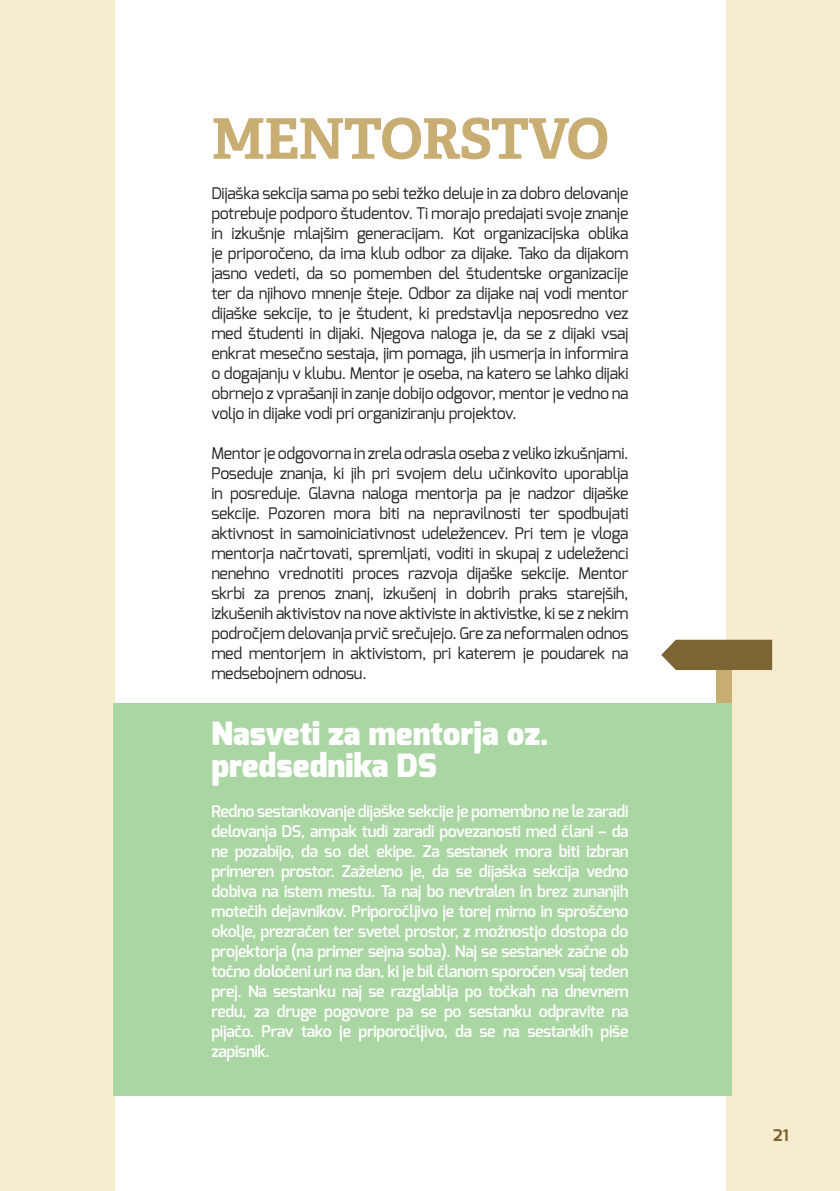
<style>
.page{position:relative;width:840px;height:1191px;background:#fff}
.page>*{position:absolute;margin:0;border:0;box-sizing:border-box;transform-origin:0 0}
.t1{font:700 56px "Adelle Basic";letter-spacing:-.02em;color:#c9ae73}
.t2{font:900 32px/32px "Exo";color:#fff}
.t3{font:16px/20px "Exo";letter-spacing:-.02em;color:#231f20;text-align:justify}
.t4{font:600 16px/20px "Exo";letter-spacing:-.02em;color:#fff;text-align:justify}
.t5{font:700 16px "Exo";color:#7c6433}
</style>
<div class="page">
<div style="left:0;top:0;width:839px;height:1191px;background:#f6eccf"></div>
<div style="left:115px;top:0;width:609px;height:1191px;background:#fff"></div>
<div style="left:113px;top:703px;width:618px;height:393px;background:#aad6a3"></div>
<div style="left:716px;top:655px;width:15px;height:48px;background:#c9ae73"></div>
<svg style="left:661px;top:639px;width:110px;height:31px;background:#877145"></svg>
<h1 class="t1" style="left:211px;top:107px;width:399px">MENTORSTVO</h1>
<p class="t3" style="left:211px;top:183px;width:418px">Dijaška sekcija sama po sebi težko deluje in za dobro delovanje potrebuje podporo študentov. Ti morajo predajati svoje znanje in izkušnje mlajšim generacijam. Kot organizacijska oblika je priporočeno, da ima klub odbor za dijake. Tako da dijakom jasno vedeti, da so pomemben del študentske organizacije ter da njihovo mnenje šteje. Odbor za dijake naj vodi mentor dijaške sekcije, to je študent, ki predstavlja neposredno vez med študenti in dijaki. Njegova naloga je, da se z dijaki vsaj enkrat mesečno sestaja, jim pomaga, jih usmerja in informira o dogajanju v klubu. Mentor je oseba, na katero se lahko dijaki obrnejo z vprašanji in zanje dobijo odgovor, mentor je vedno na voljo in dijake vodi pri organiziranju projektov.</p>
<p class="t3" style="left:211px;top:443px;width:418px">Mentor je odgovorna in zrela odrasla oseba z veliko izkušnjami.<br>Poseduje znanja, ki jih pri svojem delu učinkovito uporablja in posreduje. Glavna naloga mentorja pa je nadzor dijaške sekcije. Pozoren mora biti na nepravilnosti ter spodbujati aktivnost in samoiniciativnost udeležencev. Pri tem je vloga mentorja načrtovati, spremljati, voditi in skupaj z udeleženci nenehno vrednotiti proces razvoja dijaške sekcije. Mentor skrbi za prenos znanj, izkušenj in dobrih praks starejših, izkušenih aktivistov na nove aktiviste in aktivistke, ki se z nekim področjem delovanja prvič srečujejo. Gre za neformalen odnos med mentorjem in aktivistom, pri katerem je poudarek na medsebojnem odnosu.</p>
<h2 class="t2" style="left:211px;top:720px;width:338px">Nasveti za mentorja oz. predsednika DS</h2>
<p class="t4" style="left:211px;top:801px;width:418px">Redno sestankovanje dijaške sekcije je pomembno ne le zaradi delovanja DS, ampak tudi zaradi povezanosti med člani – da ne pozabijo, da so del ekipe. Za sestanek mora biti izbran primeren prostor. Zaželeno je, da se dijaška sekcija vedno dobiva na istem mestu. Ta naj bo nevtralen in brez zunanjih motečih dejavnikov. Priporočljivo je torej mirno in sproščeno okolje, prezračen ter svetel prostor, z možnostjo dostopa do projektorja (na primer sejna soba). Naj se sestanek začne ob točno določeni uri na dan, ki je bil članom sporočen vsaj teden prej. Na sestanku naj se razglablja po točkah na dnevnem redu, za druge pogovore pa se po sestanku odpravite na pijačo. Prav tako je priporočljivo, da se na sestankih piše zapisnik.</p>
<p class="t5" style="left:772px;top:1126px;width:17px">21</p>
</div>
